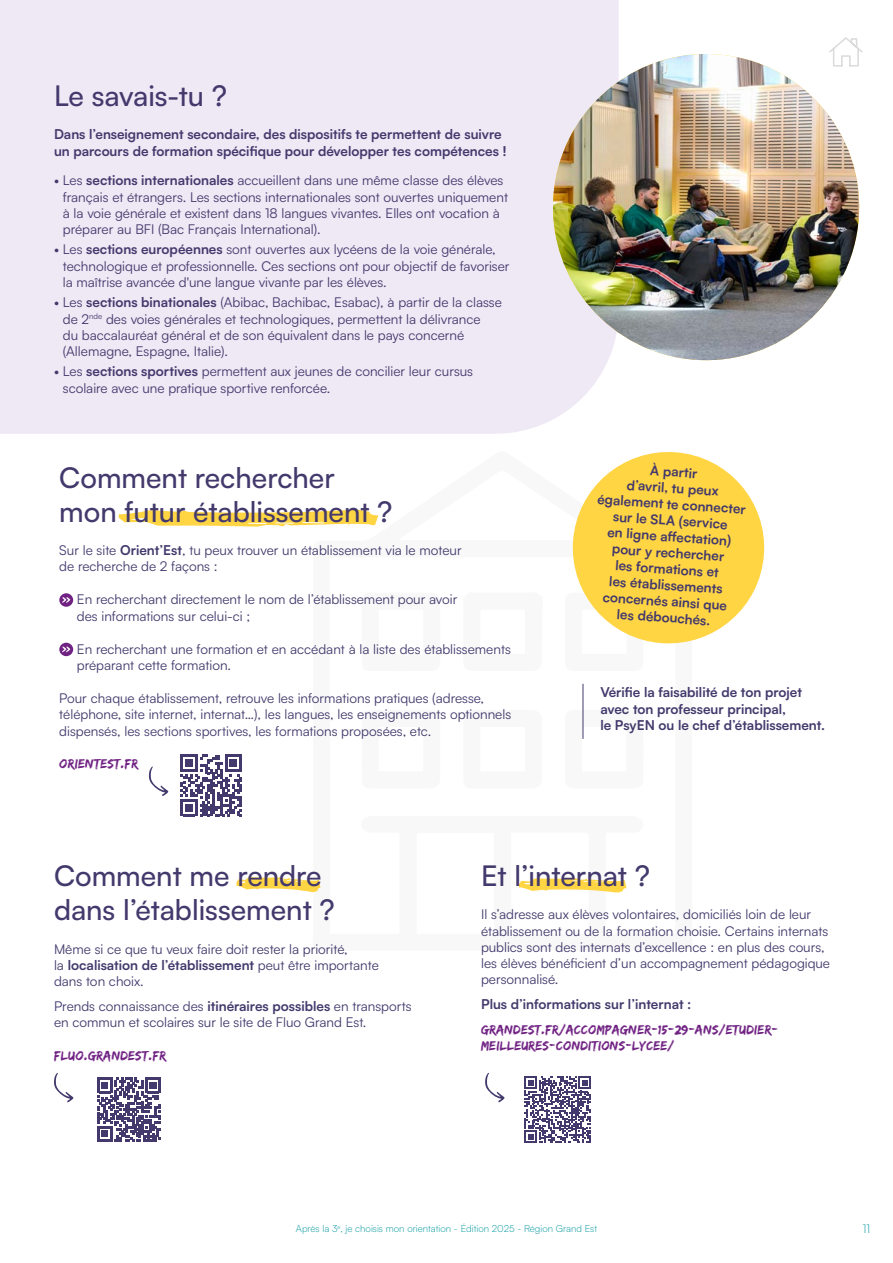
<style>
.page{position:relative;width:893px;height:1263px;background:#fff}
.page>*{position:absolute;margin:0;border:0;box-sizing:border-box;transform-origin:0 0}
.t1{font:500 28.5px/34.2px "Satoshi";color:#43396c}
.t2{font:13.5px/16.2px "Satoshi";color:#43396c}
.t3{font:700 13.5px/16.2px "Satoshi";color:#43396c}
.t4{font:13.5px/16.2px "Edo SZ";letter-spacing:.02em;color:#702283}
.t5{font:300 12px "Satoshi";color:#00979f}
.t6{font:300 9.75px "Satoshi";color:#00979f}
.s1{font-weight:700}
</style>
<div class="page">
<svg style="left:582px;top:710px;width:1px;height:29px"></svg>
<div style="left:0;top:0;width:619px;height:434px;background:#efe8f5"></div>
<svg style="left:119px;top:510px;width:259px;height:17px"></svg>
<div style="left:59px;top:593px;width:14px;height:14px;background:#702283;border-radius:50%"></div>
<svg style="left:62px;top:597px;width:8px;height:6px"></svg>
<div style="left:59px;top:643px;width:14px;height:13px;background:#702283;border-radius:50%"></div>
<svg style="left:62px;top:646px;width:8px;height:6px"></svg>
<svg style="left:180px;top:754px;width:62px;height:62px"></svg>
<svg style="left:149px;top:766px;width:19px;height:30px"></svg>
<hr style="left:583px;top:684px;width:1px;height:55px;background:#43396c">
<svg style="left:519px;top:878px;width:107px;height:15px"></svg>
<svg style="left:524px;top:1076px;width:67px;height:67px"></svg>
<svg style="left:485px;top:1073px;width:20px;height:29px"></svg>
<svg style="left:236px;top:877px;width:84px;height:15px"></svg>
<svg style="left:97px;top:1078px;width:64px;height:63px"></svg>
<svg style="left:54px;top:1073px;width:20px;height:29px"></svg>
<img style="left:547px;top:54px;width:313px;height:312px">
<svg style="left:572px;top:452px;width:193px;height:192px"></svg>
<svg style="left:828px;top:37px;width:35px;height:30px"></svg>
<h1 class="t1" style="left:54px;top:77px;width:175px">Le savais-tu ?</h1>
<p class="t3" style="left:54px;top:126px;width:454px">Dans l’enseignement secondaire, des dispositifs te permettent de suivre un parcours de formation spécifique pour développer tes compétences !</p>
<p class="t2" style="left:63px;top:172px;width:447px;text-indent:-9px">• Les <span class="s1">sections internationales</span> accueillent dans une même classe des élèves français et étrangers. Les sections internationales sont ouvertes uniquement à la voie générale et existent dans 18 langues vivantes. Elles ont vocation à préparer au BFI (Bac Français International).</p>
<p class="t2" style="left:63px;top:241px;width:448px;text-indent:-9px">• Les <span class="s1">sections européennes</span> sont ouvertes aux lycéens de la voie générale, technologique et professionnelle. Ces sections ont pour objectif de favoriser la maîtrise avancée d'une langue vivante par les élèves.</p>
<p class="t2" style="left:63px;top:294px;width:441px;text-indent:-9px">• Les <span class="s1">sections binationales</span> (Abibac, Bachibac, Esabac), à partir de la classe de 2<sup>nde</sup> des voies générales et technologiques, permettent la délivrance<br>du baccalauréat général et de son équivalent dans le pays concerné (Allemagne, Espagne, Italie).</p>
<p class="t2" style="left:63px;top:363px;width:412px;text-indent:-9px">• Les <span class="s1">sections sportives</span> permettent aux jeunes de concilier leur cursus scolaire avec une pratique sportive renforcée.</p>
<h1 class="t1" style="left:59px;top:459px;width:335px">Comment rechercher mon futur établissement ?</h1>
<p class="t2" style="left:59px;top:541px;width:404px">Sur le site <span class="s1">Orient’Est</span>, tu peux trouver un établissement via le moteur de recherche de 2 façons :</p>
<p class="t2" style="left:77px;top:591px;width:382px">En recherchant directement le nom de l’établissement pour avoir des informations sur celui-ci ;</p>
<p class="t2" style="left:77px;top:640px;width:435px">En recherchant une formation et en accédant à la liste des établissements préparant cette formation.</p>
<p class="t2" style="left:59px;top:690px;width:453px">Pour chaque établissement, retrouve les informations pratiques (adresse, téléphone, site internet, internat…), les langues, les enseignements optionnels dispensés, les sections sportives, les formations proposées, etc.</p>
<p class="t4" style="left:59px;top:755px;width:80px">ORIENTEST.FR</p>
<p class="t3" style="left:600px;top:458px;width:150px;text-align:center;rotate:4deg">À partir<br>d’avril, tu peux également te connecter sur le SLA (service<br>en ligne aff ectation) pour y rechercher<br>les formations et<br>les établissements concernés ainsi que<br>les débouchés.</p>
<p class="t3" style="left:600px;top:684px;width:226px">Vérifie la faisabilité de ton projet avec ton professeur principal,<br>le PsyEN ou le chef d’établissement.</p>
<h1 class="t1" style="left:54px;top:857px;width:282px">Comment me rendre dans l’établissement ?</h1>
<p class="t2" style="left:54px;top:940px;width:326px">Même si ce que tu veux faire doit rester la priorité,<br>la <span class="s1">localisation de l’établissement</span> peut être importante dans ton choix.</p>
<p class="t2" style="left:54px;top:997px;width:359px">Prends connaissance des <span class="s1">itinéraires possibles</span> en transports en commun et scolaires sur le site de Fluo Grand Est.</p>
<p class="t4" style="left:54px;top:1047px;width:114px">FLUO.GRANDEST.FR</p>
<h1 class="t1" style="left:481px;top:857px;width:170px">Et l’internat ?</h1>
<p class="t2" style="left:481px;top:906px;width:351px">Il s’adresse aux élèves volontaires, domiciliés loin de leur établissement ou de la formation choisie. Certains internats publics sont des internats d’excellence : en plus des cours, les élèves bénéficient d’un accompagnement pédagogique personnalisé.</p>
<p class="t3" style="left:481px;top:995px;width:212px">Plus d’informations sur l’internat :</p>
<p class="t4" style="left:481px;top:1021px;width:299px">GRANDEST.FR/ACCOMPAGNER-15-29-ANS/ETUDIER-<br>MEILLEURES-CONDITIONS-LYCEE/</p>
<p class="t6" style="left:296px;top:1222px;width:303px">Après la 3<sup>e</sup>, je choisis mon orientation - Édition 2025 - Région Grand Est</p>
<p class="t5" style="left:863px;top:1221px;width:9px">11</p>
</div>
